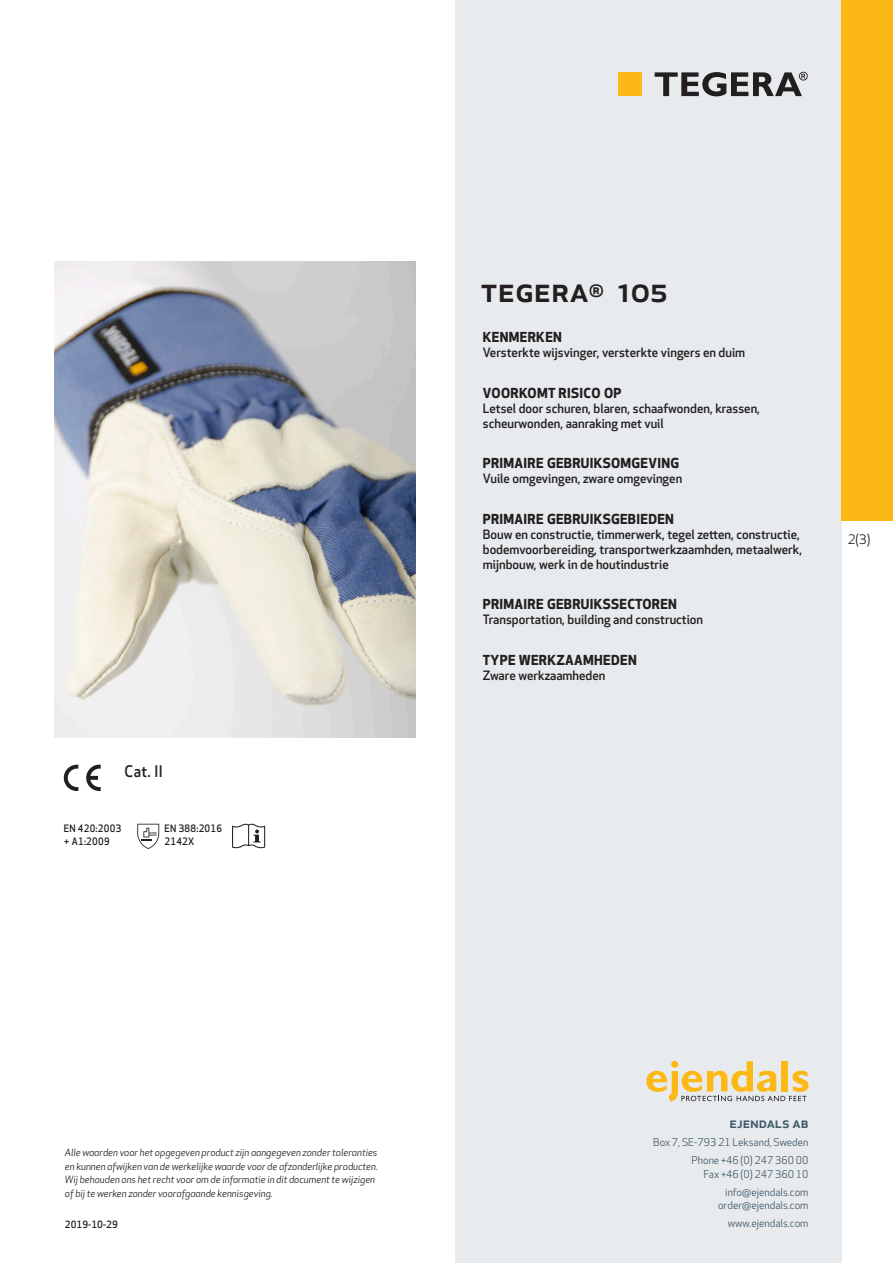
<style>
.page{position:relative;width:893px;height:1263px;background:#fff}
.page>*{position:absolute;margin:0;border:0;box-sizing:border-box;transform-origin:0 0}
.prodname{font:500 34.5px "Apex New";color:#231f20}
.Artikel{font:500 15.6px "Apex New";color:#231f20;scale:.95 1}
.t1{font:500 15px "Apex New";color:#405968}
.Funktion_body{font:700 13.5px "Apex New";letter-spacing:.025em;color:#231f20}
.t2{font:12.75px "Apex New";color:#231f20}
.Funktion_body-2{font:500 12.6px/15px "Apex New";color:#231f20}
.t3{font:10.5px/18px "Apex New";color:#405968;text-align:right}
.Artikel-2{font:500 10.05px/13.5px "Apex New";letter-spacing:.025em;color:#231f20;scale:.95 1}
.t4{font:italic 9.75px/13.5px "Apex New";color:#231f20}
.Sidfot_datum{font:500 9.75px "Apex New";color:#231f20}
</style>
<div class="page">
<div style="left:455px;top:0;width:387px;height:1263px;background:#e8ebee"></div>
<svg style="left:646px;top:1061px;width:162px;height:40px"></svg>
<div style="left:842px;top:0;width:51px;height:520px;background:#fcb814"></div>
<div style="left:618px;top:72px;width:24px;height:24px;background:#fcb814"></div>
<svg style="left:655px;top:72px;width:153px;height:24px"></svg>
<svg style="left:86px;top:765px;width:15px;height:26px"></svg>
<svg style="left:64px;top:765px;width:14px;height:26px"></svg>
<svg style="left:137px;top:824px;width:22px;height:25px"></svg>
<svg style="left:232px;top:824px;width:33px;height:24px"></svg>
<img style="left:54px;top:261px;width:361px;height:477px">
<p class="Artikel" style="left:125px;top:761px;width:42px">Cat. II</p>
<p class="Artikel-2" style="left:64px;top:821px;width:62px">EN 420:2003 + A1:2009</p>
<p class="Artikel-2" style="left:165px;top:821px;width:62px">EN 388:2016<br>2142X</p>
<p class="prodname" style="left:480px;top:266px;width:188px">TEGERA<sup>®</sup> 105</p>
<p class="Funktion_body" style="left:483px;top:327px;width:81px">KENMERKEN</p>
<p class="Funktion_body-2" style="left:483px;top:345px;width:264px">Versterkte wijsvinger, versterkte vingers en duim</p>
<p class="Funktion_body" style="left:483px;top:383px;width:140px">VOORKOMT RISICO OP</p>
<p class="Funktion_body-2" style="left:483px;top:400px;width:279px">Letsel door schuren, blaren, schaafwonden, krassen, scheurwonden, aanraking met vuil</p>
<p class="Funktion_body" style="left:483px;top:453px;width:198px">PRIMAIRE GEBRUIKSOMGEVING</p>
<p class="Funktion_body-2" style="left:483px;top:471px;width:201px">Vuile omgevingen, zware omgevingen</p>
<p class="Funktion_body" style="left:483px;top:509px;width:193px">PRIMAIRE GEBRUIKSGEBIEDEN</p>
<p class="Funktion_body-2" style="left:483px;top:526px;width:321px">Bouw en constructie, timmerwerk, tegel zetten, constructie, bodemvoorbereiding, transportwerkzaamhden, metaalwerk, mijnbouw, werk in de houtindustrie</p>
<p class="Funktion_body" style="left:483px;top:595px;width:196px">PRIMAIRE GEBRUIKSSECTOREN</p>
<p class="Funktion_body-2" style="left:483px;top:612px;width:222px">Transportation, building and construction</p>
<p class="Funktion_body" style="left:483px;top:650px;width:155px">TYPE WERKZAAMHEDEN</p>
<p class="Funktion_body-2" style="left:483px;top:668px;width:124px">Zware werkzaamheden</p>
<p class="t2" style="left:848px;top:531px;width:24px">2(3)</p>
<p class="t4" style="left:65px;top:1146px;width:315px">Alle waarden voor het opgegeven product zijn aangegeven zonder toleranties en kunnen afwijken van de werkelijke waarde voor de afzonderlijke producten.<br>Wij behouden ons het recht voor om de informatie in dit document te wijzigen of bij te werken zonder voorafgaande kennisgeving.</p>
<p class="Sidfot_datum" style="left:65px;top:1218px;width:54px">2019-10-29</p>
<p class="t1" style="left:729px;top:1113px;width:80px">ejendals ab</p>
<p class="t3" style="left:653px;top:1133px;width:157px">Box 7, SE-793 21 Leksand, Sweden<br>Phone +46 (0) 247 360 00</p>
<p class="t3" style="left:703px;top:1165px;width:107px">Fax +46 (0) 247 360 10 info@ejendals.com</p>
<p class="t3" style="left:718px;top:1196px;width:92px">order@ejendals.com</p>
<p class="t3" style="left:728px;top:1215px;width:82px">www.ejendals.com</p>
</div>
